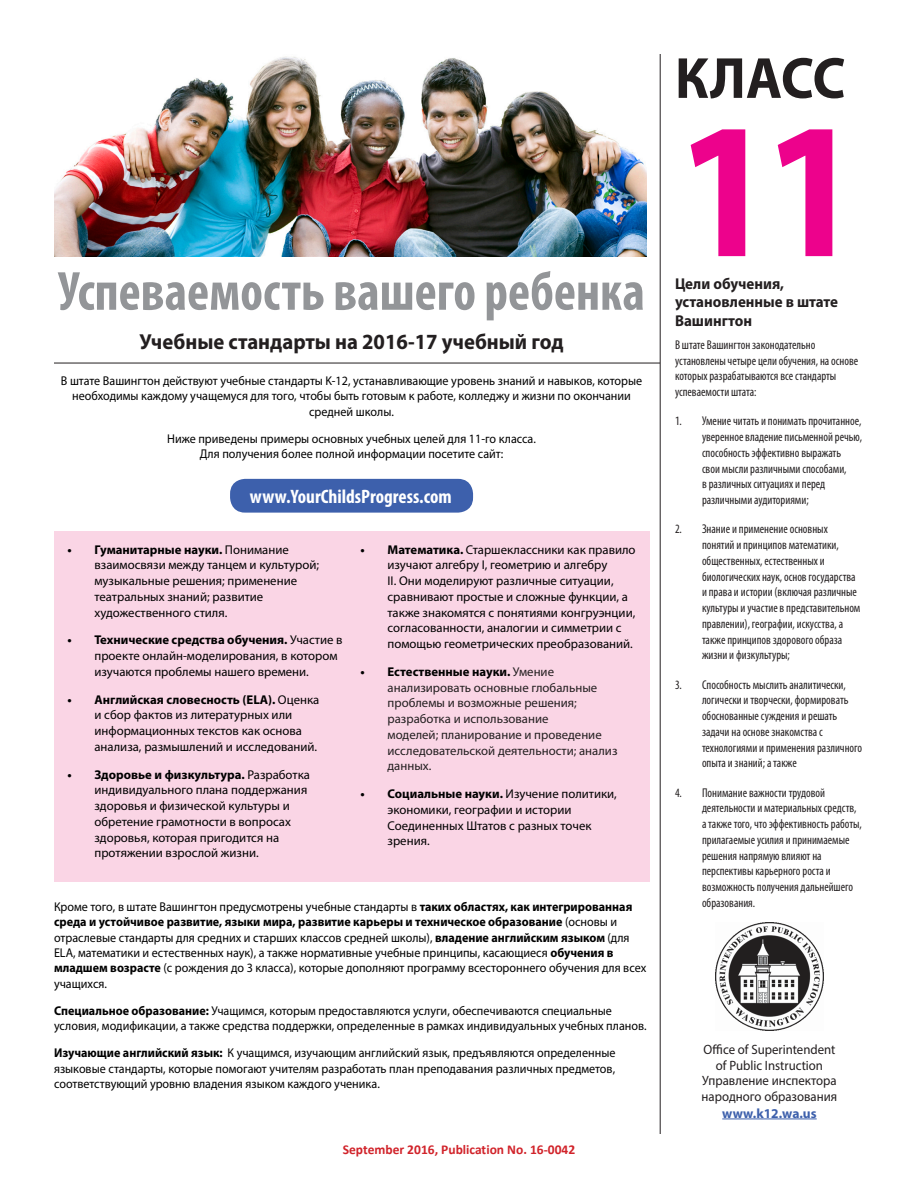
<style>
.page{position:relative;width:918px;height:1188px;background:#fff}
.page>*{position:absolute;margin:0;border:0;box-sizing:border-box;transform-origin:0 0}
.t1{font:700 195px "Myriad Pro";color:#ed028c;scale:.94 1}
.t2{font:700 58.5px "Myriad Pro";letter-spacing:-.01em;color:#231f20;scale:.95 1}
.t3{font:700 condensed 55.5px "Myriad Pro";color:#939598;scale:.95 1}
.t4{font:700 21.75px "Myriad Pro";color:#231f20;scale:.95 1}
.t5{font:700 condensed 19.5px "Myriad Pro";color:#fff}
.t6{font:700 15.75px/18.9px "Myriad Pro";color:#231f20;scale:.95 1}
.t7{font:13.5px/15.8px "Myriad Pro";color:#231f20;text-align:center;scale:.95 1}
.t8{font:700 13.5px "Calibri";color:#d1232a}
.t9{font:700 13.5px "Myriad Pro";color:#3d60ac}
.Main_text{font:12.75px/15.3px "Myriad Pro";color:#000;text-align:center;scale:.95 1}
.t10{font:condensed 12.75px/15.8px "Myriad Pro";color:#231f20;scale:.95 1}
.Main_text-2{font:12.75px/15.8px "Myriad Pro";color:#000}
.t11{font:12.75px/15.8px "Myriad Pro";color:#231f20}
.s1{font-weight:700}
.s2{font-weight:700;color:#000}
</style>
<div class="page">
<img style="left:54px;top:56px;width:592px;height:200px">
<hr style="left:660px;top:54px;width:1px;height:1080px;background:#231f20">
<hr style="left:722px;top:1119px;width:95px;height:1px;background:#3d60ac">
<img style="left:716px;top:923px;width:108px;height:108px">
<hr style="left:54px;top:363px;width:606px;height:1px;background:#231f20">
<div style="left:54px;top:531px;width:595px;height:351px;background:#fad5e5"></div>
<div style="left:230px;top:479px;width:243px;height:34px;background:#3d60ac;border-radius:15px"></div>
<p class="t3" style="left:58px;top:257px;width:619px">Успеваемость вашего ребенка</p>
<p class="t4" style="left:140px;top:328px;width:448px">Учебные стандарты на 2016-17 учебный год</p>
<p class="Main_text" style="left:61px;top:373px;width:613px">В штате Вашингтон действуют учебные стандарты K-12, устанавливающие уровень знаний и навыков, которые необходимы каждому учащемуся для того, чтобы быть готовым к работе, колледжу и жизни по окончании средней школы.</p>
<p class="Main_text" style="left:167px;top:431px;width:390px">Ниже приведены примеры основных учебных целей для 11-го класса.<br>Для получения более полной информации посетите сайт:</p>
<p class="t5" style="left:250px;top:484px;width:203px">www.YourChildsProgress.com</p>
<p class="Main_text-2" style="left:94px;top:541px;width:226px;text-indent:-27px"><span class="s1">• Гуманитарные науки.</span> Понимание взаимосвязи между танцем и культурой; музыкальные решения; применение театральных знаний; развитие художественного стиля.</p>
<p class="Main_text-2" style="left:94px;top:632px;width:250px;text-indent:-27px"><span class="s1">• Технические средства обучения.</span> Участие в проекте онлайн-моделирования, в котором изучаются проблемы нашего времени.</p>
<p class="Main_text-2" style="left:94px;top:691px;width:226px;text-indent:-27px"><span class="s1">• Английская словесность (ELA).</span> Оценка и сбор фактов из литературных или информационных текстов как основа анализа, размышлений и исследований.</p>
<p class="Main_text-2" style="left:94px;top:766px;width:217px;text-indent:-27px"><span class="s1">• Здоровье и физкультура.</span> Разработка индивидуального плана поддержания здоровья и физической культуры и обретение грамотности в вопросах здоровья, которая пригодится на протяжении взрослой жизни.</p>
<p class="Main_text-2" style="left:388px;top:541px;width:250px;text-indent:-27px"><span class="s1">• Математика.</span> Старшеклассники как правило изучают алгебру I, геометрию и алгебру<br>II. Они моделируют различные ситуации, сравнивают простые и сложные функции, а также знакомятся с понятиями конгруэнции, согласованности, аналогии и симметрии с помощью геометрических преобразований.</p>
<p class="t11" style="left:388px;top:663px;width:231px;text-indent:-27px"><span class="s2">• Естественные науки.</span> Умение анализировать основные глобальные проблемы и возможные решения; разработка и использование<br>моделей; планирование и проведение исследовательской деятельности; анализ данных.</p>
<p class="Main_text-2" style="left:388px;top:786px;width:231px;text-indent:-27px"><span class="s1">• Социальные науки.</span> Изучение политики, экономики, географии и истории<br>Соединенных Штатов с разных точек зрения.</p>
<p class="Main_text" style="left:54px;top:899px;width:625px;text-align:left">Кроме того, в штате Вашингтон предусмотрены учебные стандарты в <span class="s1">таких областях, как интегрированная среда и устойчивое развитие, языки мира, развитие карьеры и техническое образование</span> (основы и отраслевые стандарты для средних и старших классов средней школы), <span class="s1">владение английским языком</span> (для ELA, математики и естественных наук), а также нормативные учебные принципы, касающиеся <span class="s1">обучения в младшем возрасте</span> (с рождения до 3 класса), которые дополняют программу всестороннего обучения для всех учащихся.</p>
<p class="Main_text" style="left:54px;top:1003px;width:625px;text-align:left"><span class="s1">Специальное образование:</span> Учащимся, которым предоставляются услуги, обеспечиваются специальные условия, модификации, а также средства поддержки, определенные в рамках индивидуальных учебных планов.</p>
<p class="Main_text" style="left:54px;top:1045px;width:593px;text-align:justify"><span class="s1">Изучающие английский язык:</span> К учащимся, изучающим английский язык, предъявляются определенные языковые стандарты, которые помогают учителям разработать план преподавания различных предметов, соответствующий уровню владения языком каждого ученика.</p>
<p class="t8" style="left:343px;top:1140px;width:234px">September 2016, Publication No. 16-0042</p>
<p class="t2" style="left:675px;top:40px;width:181px">КЛАСС</p>
<p class="t1" style="left:675px;top:63px;width:202px">11</p>
<p class="t6" style="left:675px;top:273px;width:173px">Цели обучения, установленные в штате</p>
<p class="t6" style="left:675px;top:311px;width:83px">Вашингтон</p>
<p class="t10" style="left:675px;top:337px;width:194px">В штате Вашингтон законодательно установлены четыре цели обучения, на основе которых разрабатываются все стандарты успеваемости штата:</p>
<p class="t10" style="left:702px;top:413px;width:170px;text-indent:-27px">1. Умение читать и понимать прочитанное, уверенное владение письменной речью, способность эффективно выражать<br>свои мысли различными способами,<br>в различных ситуациях и перед различными аудиториями;</p>
<p class="t10" style="left:702px;top:521px;width:168px;text-indent:-27px">2. Знание и применение основных понятий и принципов математики, общественных, естественных и биологических наук, основ государства и права и истории (включая различные культуры и участие в представительном правлении), географии, искусства, а также принципов здорового образа жизни и физкультуры;</p>
<p class="t10" style="left:702px;top:676px;width:170px;text-indent:-27px">3. Способность мыслить аналитически, логически и творчески, формировать обоснованные суждения и решать задачи на основе знакомства с технологиями и применения различного опыта и знаний; а также</p>
<p class="t10" style="left:702px;top:784px;width:170px;text-indent:-27px">4. Понимание важности трудовой деятельности и материальных средств, а также того, что эффективность работы, прилагаемые усилия и принимаемые решения напрямую влияют на перспективы карьерного роста и возможность получения дальнейшего образования.</p>
<p class="t7" style="left:702px;top:1041px;width:144px">Office of Superintendent of Public Instruction<br>Управление инспектора народного образования</p>
<p class="t9" style="left:722px;top:1104px;width:96px">www.k12.wa.us</p>
</div>
